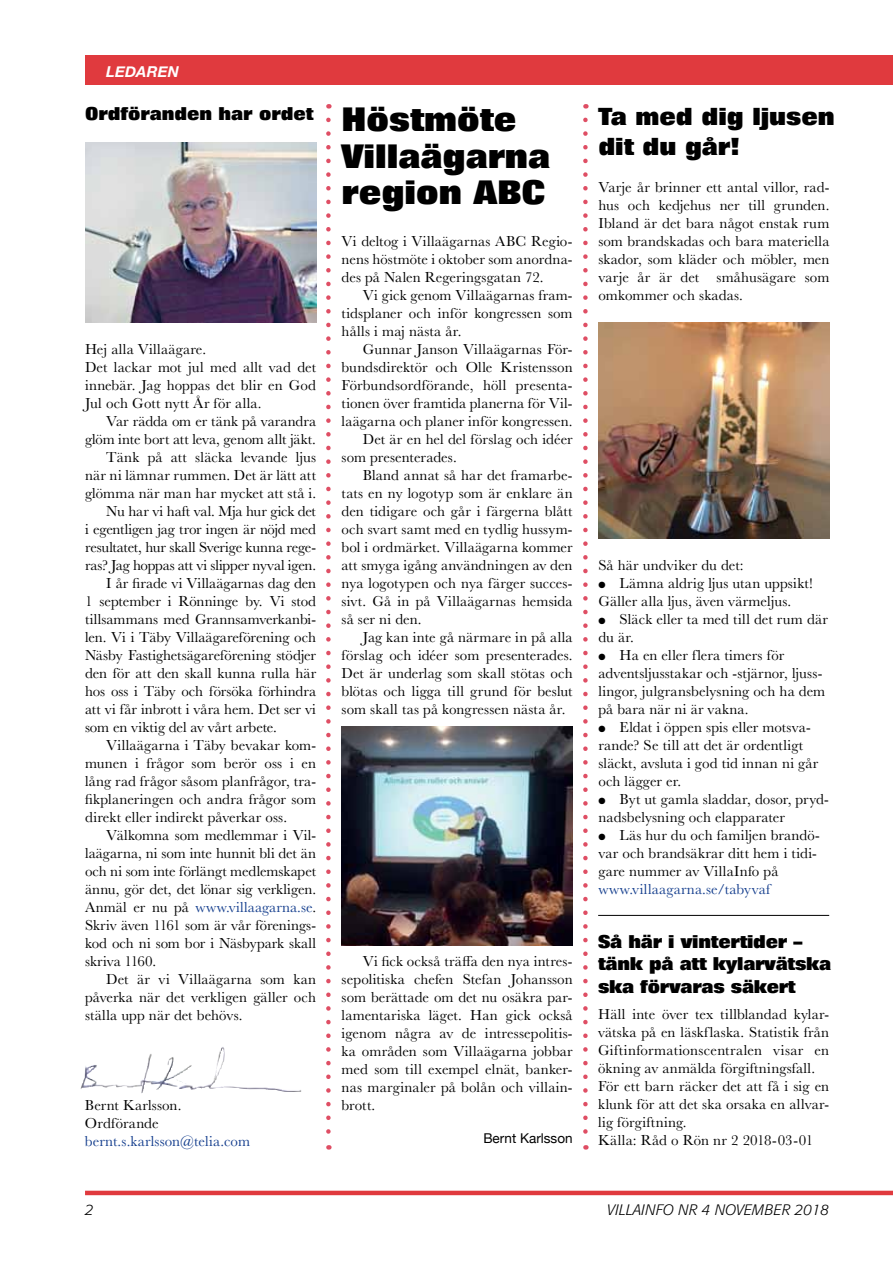
<style>
.page{position:relative;width:893px;height:1263px;background:#fff}
.page>*{position:absolute;margin:0;border:0;box-sizing:border-box;transform-origin:0 0}
.t1{font:800 33px/36px "Folio";color:#000}
.t2{font:800 24px/30px "Folio";color:#000}
.t3{font:800 18px/22.5px "Folio";letter-spacing:-.01em;color:#000}
.t4{font:15px/18px "Baskerville";letter-spacing:.01em;color:#000}
.t5{font:15px "Baskerville";letter-spacing:-.01em;color:#000}
.t6{font:15px "Baskerville";letter-spacing:.01em;color:#133d8d}
.t7{font:15px "Baskerville";letter-spacing:-.015em;color:#000}
.t8{font:italic 300 15px "Formata";letter-spacing:.02em;color:#000}
.t9{font:italic 700 15px "Helvetica Neue";letter-spacing:.01em;color:#fff}
.t10{font:13.5px "Helvetica Neue";color:#000}
.s1{color:#000}
</style>
<div class="page">
<div style="left:85px;top:55px;width:808px;height:30px;background:#e03a3e"></div>
<svg style="left:326px;top:120px;width:5px;height:1029px"></svg>
<svg style="left:583px;top:120px;width:5px;height:1029px"></svg>
<hr style="left:85px;top:1191px;width:808px;height:4px;background:#e03a3e">
<img style="left:80px;top:1047px;width:221px;height:45px">
<img style="left:85px;top:142px;width:231px;height:180px">
<img style="left:598px;top:322px;width:231px;height:217px">
<hr style="left:598px;top:915px;width:231px;height:1px;background:#000">
<img style="left:342px;top:727px;width:231px;height:218px">
<p class="t9" style="left:106px;top:60px;width:74px">LEDAREN</p>
<p class="t3" style="left:85px;top:103px;width:230px">Ordföranden har ordet</p>
<p class="t4" style="left:85px;top:340px;width:233px">Hej alla Villaägare.<br>Det lackar mot jul med allt vad det innebär. Jag hoppas det blir en God<br>Jul och Gott nytt År för alla.</p>
<p class="t4" style="left:106px;top:412px;width:211px">Var rädda om er tänk på varandra</p>
<p class="t4" style="left:85px;top:430px;width:232px">glöm inte bort att leva, genom allt jäkt.</p>
<p class="t4" style="left:106px;top:448px;width:211px">Tänk på att släcka levande ljus</p>
<p class="t4" style="left:85px;top:466px;width:232px">när ni lämnar rummen. Det är lätt att</p>
<p class="t4" style="left:85px;top:484px;width:233px">glömma när man har mycket att stå i.</p>
<p class="t5" style="left:106px;top:501px;width:211px">Nu har vi haft val. Mja hur gick det</p>
<p class="t7" style="left:85px;top:519px;width:232px">i egentligen jag tror ingen är nöjd med</p>
<p class="t5" style="left:85px;top:537px;width:233px">resultatet, hur skall Sverige kunna rege-</p>
<p class="t5" style="left:85px;top:555px;width:233px">ras? Jag hoppas att vi slipper nyval igen.</p>
<p class="t4" style="left:106px;top:574px;width:211px">I år firade vi Villaägarnas dag den</p>
<p class="t4" style="left:85px;top:592px;width:232px">1 september i Rönninge by. Vi stod</p>
<p class="t4" style="left:85px;top:610px;width:233px">tillsammans med Grannsamverkanbi-</p>
<p class="t4" style="left:85px;top:628px;width:233px">len. Vi i Täby Villaägareförening och</p>
<p class="t4" style="left:85px;top:646px;width:232px">Näsby Fastighetsägareförening stödjer</p>
<p class="t4" style="left:85px;top:664px;width:233px">den för att den skall kunna rulla här</p>
<p class="t4" style="left:85px;top:682px;width:232px">hos oss i Täby och försöka förhindra</p>
<p class="t4" style="left:85px;top:700px;width:232px">att vi får inbrott i våra hem. Det ser vi</p>
<p class="t4" style="left:85px;top:718px;width:193px">som en viktig del av vårt arbete.</p>
<p class="t4" style="left:106px;top:736px;width:211px">Villaägarna i Täby bevakar kom-</p>
<p class="t4" style="left:85px;top:754px;width:232px">munen i frågor som berör oss i en</p>
<p class="t4" style="left:85px;top:772px;width:233px">lång rad frågor såsom planfrågor, tra-</p>
<p class="t4" style="left:85px;top:790px;width:233px">fikplaneringen och andra frågor som</p>
<p class="t4" style="left:85px;top:808px;width:204px">direkt eller indirekt påverkar oss.</p>
<p class="t4" style="left:106px;top:826px;width:211px">Välkomna som medlemmar i Vil-</p>
<p class="t4" style="left:85px;top:844px;width:232px">laägarna, ni som inte hunnit bli det än</p>
<p class="t4" style="left:85px;top:862px;width:233px">och ni som inte förlängt medlemskapet</p>
<p class="t5" style="left:85px;top:879px;width:233px">ännu, gör det, det lönar sig verkligen.</p>
<p class="t6" style="left:85px;top:897px;width:233px"><span class="s1">Anmäl er nu på</span> www.villaagarna.se<span class="s1">.</span></p>
<p class="t4" style="left:85px;top:916px;width:233px">Skriv även 1161 som är vår förenings-</p>
<p class="t4" style="left:85px;top:934px;width:233px">kod och ni som bor i Näsbypark skall</p>
<p class="t4" style="left:85px;top:952px;width:73px">skriva 1160.</p>
<p class="t4" style="left:106px;top:970px;width:211px">Det är vi Villaägarna som kan</p>
<p class="t4" style="left:85px;top:988px;width:233px">påverka när det verkligen gäller och</p>
<p class="t4" style="left:85px;top:1006px;width:159px">ställa upp när det behövs.</p>
<p class="t4" style="left:85px;top:1096px;width:98px">Bernt Karlsson.<br>Ordförande</p>
<p class="t6" style="left:85px;top:1131px;width:167px">bernt.s.karlsson@telia.com</p>
<h1 class="t1" style="left:342px;top:102px;width:210px">Höstmöte<br>Villaägarna region ABC</h1>
<p class="t4" style="left:342px;top:232px;width:233px;text-align:justify">Vi deltog i Villaägarnas ABC Regio&shy;nens höstmöte i oktober som anordna&shy;des på Nalen Regeringsgatan 72.</p>
<p class="t4" style="left:342px;top:286px;width:233px;text-align:justify;text-indent:21px">Vi gick genom Villaägarnas fram&shy;tidsplaner och inför kongressen som hålls i maj nästa år.</p>
<p class="t4" style="left:363px;top:340px;width:211px">Gunnar Janson Villaägarnas För-</p>
<p class="t4" style="left:342px;top:358px;width:233px">bundsdirektör och Olle Kristensson</p>
<p class="t4" style="left:342px;top:376px;width:233px">Förbundsordförande, höll presenta-</p>
<p class="t4" style="left:342px;top:394px;width:233px">tionen över framtida planerna för Vil-</p>
<p class="t4" style="left:342px;top:412px;width:232px">laägarna och planer inför kongressen.</p>
<p class="t4" style="left:363px;top:430px;width:211px">Det är en hel del förslag och idéer</p>
<p class="t4" style="left:342px;top:448px;width:117px">som presenterades.</p>
<p class="t4" style="left:363px;top:466px;width:211px">Bland annat så har det framarbe-</p>
<p class="t4" style="left:342px;top:484px;width:233px">tats en ny logotyp som är enklare än</p>
<p class="t4" style="left:342px;top:502px;width:233px">den tidigare och går i färgerna blått</p>
<p class="t4" style="left:342px;top:520px;width:233px">och svart samt med en tydlig hussym-</p>
<p class="t4" style="left:342px;top:538px;width:233px">bol i ordmärket. Villaägarna kommer</p>
<p class="t4" style="left:342px;top:556px;width:232px">att smyga igång användningen av den</p>
<p class="t4" style="left:342px;top:574px;width:233px">nya logotypen och nya färger succes-</p>
<p class="t4" style="left:342px;top:592px;width:232px">sivt. Gå in på Villaägarnas hemsida</p>
<p class="t4" style="left:342px;top:610px;width:81px">så ser ni den.</p>
<p class="t4" style="left:363px;top:628px;width:211px">Jag kan inte gå närmare in på alla</p>
<p class="t4" style="left:342px;top:646px;width:233px">förslag och idéer som presenterades.</p>
<p class="t4" style="left:342px;top:664px;width:233px">Det är underlag som skall stötas och</p>
<p class="t4" style="left:342px;top:682px;width:233px">blötas och ligga till grund för beslut</p>
<p class="t4" style="left:342px;top:700px;width:225px">som skall tas på kongressen nästa år.</p>
<p class="t4" style="left:342px;top:952px;width:233px;text-align:justify;text-indent:21px">Vi fick också träffa den nya intres&shy;sepolitiska chefen Stefan Johansson som berättade om det nu osäkra par&shy;lamentariska läget. Han gick också igenom några av de intressepolitis&shy;ka områden som Villaägarna jobbar med som till exempel elnät, banker&shy;nas marginaler på bolån och villain&shy;brott.</p>
<p class="t10" style="left:483px;top:1128px;width:91px">Bernt Karlsson</p>
<h2 class="t2" style="left:598px;top:101px;width:238px">Ta med dig ljusen dit du går!</h2>
<p class="t4" style="left:598px;top:178px;width:233px;text-align:justify">Varje år brinner ett antal villor, rad&shy;hus och kedjehus ner till grunden.<br>Ibland är det bara något enstak rum som brandskadas och bara materiella skador, som kläder och möbler, men varje år är det småhusägare som omkommer och skadas.</p>
<p class="t4" style="left:598px;top:556px;width:147px">Så här undviker du det:</p>
<p class="t4" style="left:598px;top:574px;width:216px">● Lämna aldrig ljus utan uppsikt!<br>Gäller alla ljus, även värmeljus.</p>
<p class="t4" style="left:598px;top:610px;width:231px">● Släck eller ta med till det rum där du är.</p>
<p class="t4" style="left:598px;top:646px;width:228px">● Ha en eller flera timers för adventsljusstakar och -stjärnor, ljuss&shy;lingor, julgransbelysning och ha dem på bara när ni är vakna.</p>
<p class="t4" style="left:598px;top:718px;width:222px">● Eldat i öppen spis eller motsva&shy;rande? Se till att det är ordentligt släckt, avsluta i god tid innan ni går och lägger er.</p>
<p class="t4" style="left:598px;top:790px;width:232px">● Byt ut gamla sladdar, dosor, pryd&shy;nadsbelysning och elapparater</p>
<p class="t4" style="left:598px;top:826px;width:223px">● Läs hur du och familjen brandö&shy;var och brandsäkrar ditt hem i tidi&shy;gare nummer av VillaInfo på</p>
<p class="t6" style="left:598px;top:879px;width:173px">www.villaagarna.se/tabyvaf</p>
<p class="t3" style="left:598px;top:930px;width:234px">Så här i vintertider – tänk på att kylarvätska ska förvaras säkert</p>
<p class="t4" style="left:598px;top:1005px;width:233px">Häll inte över tex tillblandad kylar&shy;vätska på en läskflaska. Statistik från Giftinformationscentralen visar en ökning av anmälda förgiftningsfall.<br>För ett barn räcker det att få i sig en klunk för att det ska orsaka en allvar&shy;lig förgiftning.<br>Källa: Råd o Rön nr 2 2018-03-01</p>
<p class="t8" style="left:85px;top:1200px;width:10px">2</p>
<p class="t8" style="left:607px;top:1200px;width:223px">VILLAINFO NR 4 NOVEMBER 2018</p>
</div>
